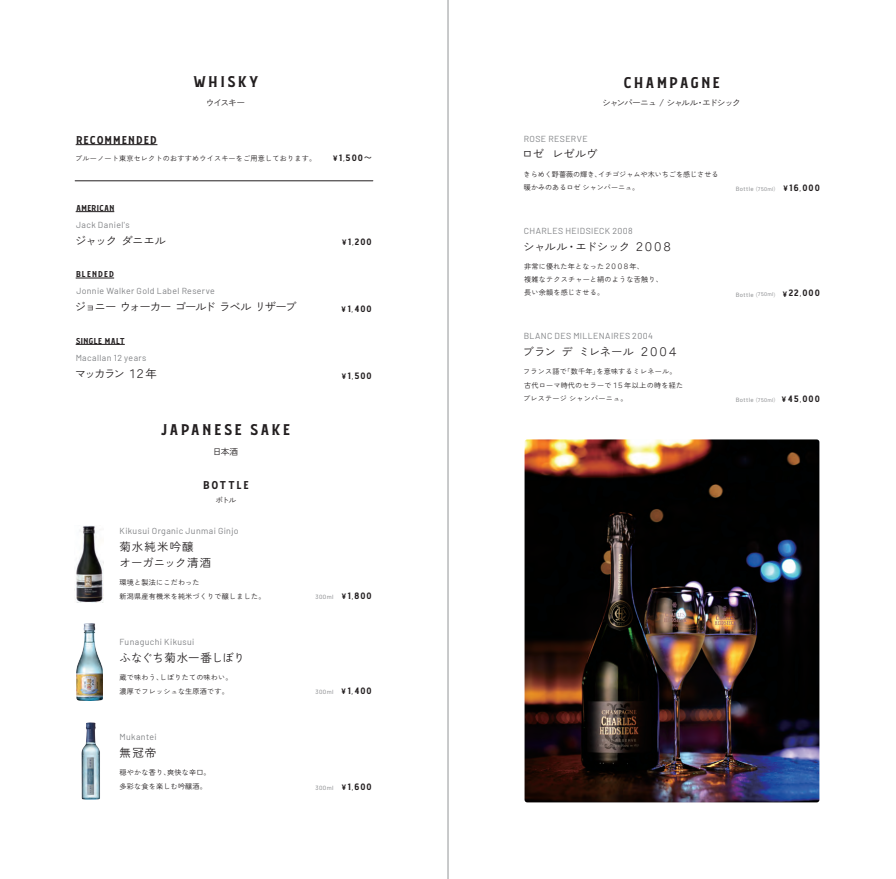
<style>
.page{position:relative;width:896px;height:879px;background:#fff}
.page>*{position:absolute;margin:0;border:0;box-sizing:border-box;transform-origin:0 0}
.t1{font:15.5px "Bignord";letter-spacing:.07em;color:#231f20}
.t2{font:11.4px "Zen K Gothic";letter-spacing:-.06em;color:#231f20}
.t3{font:11.4px "Zen K Gothic";letter-spacing:-.11em;color:#231f20}
.t4{font:11.4px/16.1px "Zen K Gothic";letter-spacing:.05em;color:#231f20}
.t5{font:11.4px "Zen K Gothic";letter-spacing:-.005em;color:#231f20}
.t6{font:11.4px "Zen K Gothic";letter-spacing:-.085em;color:#231f20}
.t7{font:11.4px "Zen K Gothic";letter-spacing:-.16em;color:#231f20}
.t8{font:11.3px "Bignord";letter-spacing:.03em;color:#231f20}
.t9{font:9.2px "Bignord";letter-spacing:.04em;color:#231f20}
.t10{font:8.8px "Barlow";letter-spacing:.045em;color:#808285}
.t11{font:8.8px "Zen K Gothic";letter-spacing:-.125em;color:#231f20}
.t12{font:8.5px "Bignord";letter-spacing:-.03em;color:#231f20}
.t13{font:8.5px "Bignord";letter-spacing:.055em;color:#231f20}
.t14{font:7.8px "Zen K Gothic";color:#231f20}
.t15{font:7.1px/13.3px "Zen K Gothic";letter-spacing:.025em;color:#231f20}
.t16{font:7.1px/13.3px "Zen K Gothic";letter-spacing:-.005em;color:#231f20}
.t17{font:6.1px "Barlow";letter-spacing:.06em;color:#808285}
.s1{font-size:7.8px}
.s2{font-family:"Zen K Gothic";font-weight:500}
.s3{font-family:"Koz Go Pr 6 N";font-size:5.4px}
.s4{font-size:5.4px}
</style>
<div class="page">
<hr style="left:448px;top:0;width:1px;height:879px;background:#939598">
<hr style="left:76px;top:144px;width:81px;height:1px;background:#231f20">
<hr style="left:76px;top:211px;width:38px;height:1px;background:#231f20">
<hr style="left:76px;top:278px;width:38px;height:1px;background:#231f20">
<hr style="left:76px;top:344px;width:49px;height:1px;background:#231f20">
<hr style="left:75px;top:181px;width:298px;height:1px;background:#231f20">
<img style="left:77px;top:623px;width:26px;height:78px">
<img style="left:81px;top:722px;width:19px;height:77px">
<img style="left:74px;top:526px;width:29px;height:76px">
<img style="left:524px;top:439px;width:295px;height:363px">
<h1 class="t1" style="left:192px;top:72px;width:68px">WHISKY</h1>
<p class="t11" style="left:206px;top:98px;width:41px">ウイスキー</p>
<h3 class="t8" style="left:76px;top:132px;width:83px">RECOMMENDED</h3>
<p class="t15" style="left:75px;top:152px;width:242px">ブルーノート東京セレクトのおすすめウイスキーをご用意しております。</p>
<p class="t12" style="left:76px;top:202px;width:41px">AMERICAN</p>
<p class="t10" style="left:76px;top:219px;width:55px">Jack Daniel's</p>
<h2 class="t6" style="left:75px;top:235px;width:92px">ジャック ダニエル</h2>
<p class="t13" style="left:76px;top:269px;width:40px">BLENDED</p>
<p class="t10" style="left:76px;top:285px;width:140px">Jonnie Walker Gold Label Reserve</p>
<h2 class="t3" style="left:75px;top:301px;width:223px">ジョニー ウォーカー ゴールド ラベル リザーブ</h2>
<p class="t12" style="left:76px;top:335px;width:51px">SINGLE MALT</p>
<p class="t10" style="left:76px;top:351px;width:72px">Macallan 12 years</p>
<h2 class="t7" style="left:75px;top:368px;width:84px">マッカラン １２年</h2>
<h1 class="t1" style="left:160px;top:419px;width:132px">JAPANESE SAKE</h1>
<p class="t11" style="left:213px;top:447px;width:27px">日本酒</p>
<h3 class="t8" style="left:203px;top:477px;width:48px">BOTTLE</h3>
<p class="t14" style="left:215px;top:496px;width:22px">ボトル</p>
<p class="t9" style="left:332px;top:152px;width:41px"><span class="s1">¥</span>1,500<span class="s2">〜</span></p>
<p class="t9" style="left:341px;top:235px;width:32px"><span class="s1">¥</span>1,200</p>
<p class="t9" style="left:341px;top:302px;width:33px"><span class="s1">¥</span>1,400</p>
<p class="t9" style="left:341px;top:369px;width:32px"><span class="s1">¥</span>1,500</p>
<p class="t10" style="left:120px;top:525px;width:121px">Kikusui Organic Junmai Ginjo</p>
<h2 class="t4" style="left:120px;top:538px;width:93px">菊水純米吟醸<br>オーガニック清酒</h2>
<p class="t15" style="left:120px;top:576px;width:147px">環境と製法にこだわった<br>新潟県産有機米を純米づくりで醸しました。</p>
<p class="t10" style="left:120px;top:636px;width:76px">Funaguchi Kikusui</p>
<h2 class="t5" style="left:120px;top:652px;width:127px">ふなぐち菊水一番しぼり</h2>
<p class="t15" style="left:120px;top:671px;width:115px">蔵で味わう、しぼりたての味わい。濃厚でフレッシュな生原酒です。</p>
<p class="t10" style="left:120px;top:731px;width:39px">Mukantei</p>
<h2 class="t2" style="left:120px;top:747px;width:38px">無冠帝</h2>
<p class="t15" style="left:120px;top:766px;width:93px">穏やかな香り、爽快な辛口。多彩な食を楽しむ吟醸酒。</p>
<p class="t17" style="left:316px;top:592px;width:19px">300ml</p>
<p class="t9" style="left:341px;top:590px;width:32px"><span class="s1">¥</span>1,800</p>
<p class="t17" style="left:316px;top:687px;width:19px">300ml</p>
<p class="t9" style="left:341px;top:685px;width:33px"><span class="s1">¥</span>1,400</p>
<p class="t17" style="left:316px;top:783px;width:19px">300ml</p>
<p class="t9" style="left:341px;top:781px;width:33px"><span class="s1">¥</span>1,600</p>
<h1 class="t1" style="left:623px;top:73px;width:99px">CHAMPAGNE</h1>
<p class="t11" style="left:602px;top:99px;width:140px">シャンパーニュ / シャルル・エドシック</p>
<p class="t10" style="left:524px;top:132px;width:65px">ROSE RESERVE</p>
<h2 class="t2" style="left:522px;top:148px;width:77px">ロゼ レゼルヴ</h2>
<p class="t16" style="left:523px;top:167px;width:196px">きらめく野薔薇の輝き、イチゴジャムや木いちごを感じさせる暖かみのあるロゼ シャンパーニュ。</p>
<p class="t10" style="left:524px;top:224px;width:110px">CHARLES HEIDSIECK 2008</p>
<h2 class="t2" style="left:523px;top:241px;width:151px">シャルル・エドシック２００８</h2>
<p class="t15" style="left:524px;top:259px;width:140px">非常に優れた年となった２００８年、<br>複雑なテクスチャーと絹のような舌触り、長い余韻を感じさせる。</p>
<p class="t10" style="left:524px;top:330px;width:131px">BLANC DES MILLENAIRES 2004</p>
<h2 class="t2" style="left:522px;top:346px;width:158px">ブラン デ ミレネール ２００４</h2>
<p class="t15" style="left:523px;top:365px;width:161px">フランス語で「数千年」を意味するミレネール。古代ローマ時代のセラーで１５年以上の時を経たプレステージ シャンパーニュ。</p>
<p class="t17" style="left:736px;top:184px;width:45px">Bottle <span class="s3">（</span><span class="s4">750ml</span><span class="s3">）</span></p>
<p class="t9" style="left:782px;top:182px;width:39px"><span class="s1">¥</span>16,000</p>
<p class="t9" style="left:782px;top:287px;width:40px"><span class="s1">¥</span>22,000</p>
<p class="t17" style="left:736px;top:290px;width:45px">Bottle <span class="s3">（</span><span class="s4">750ml</span><span class="s3">）</span></p>
<p class="t9" style="left:781px;top:393px;width:41px"><span class="s1">¥</span>45,000</p>
<p class="t17" style="left:736px;top:395px;width:45px">Bottle <span class="s3">（</span><span class="s4">750ml</span><span class="s3">）</span></p>
</div>
